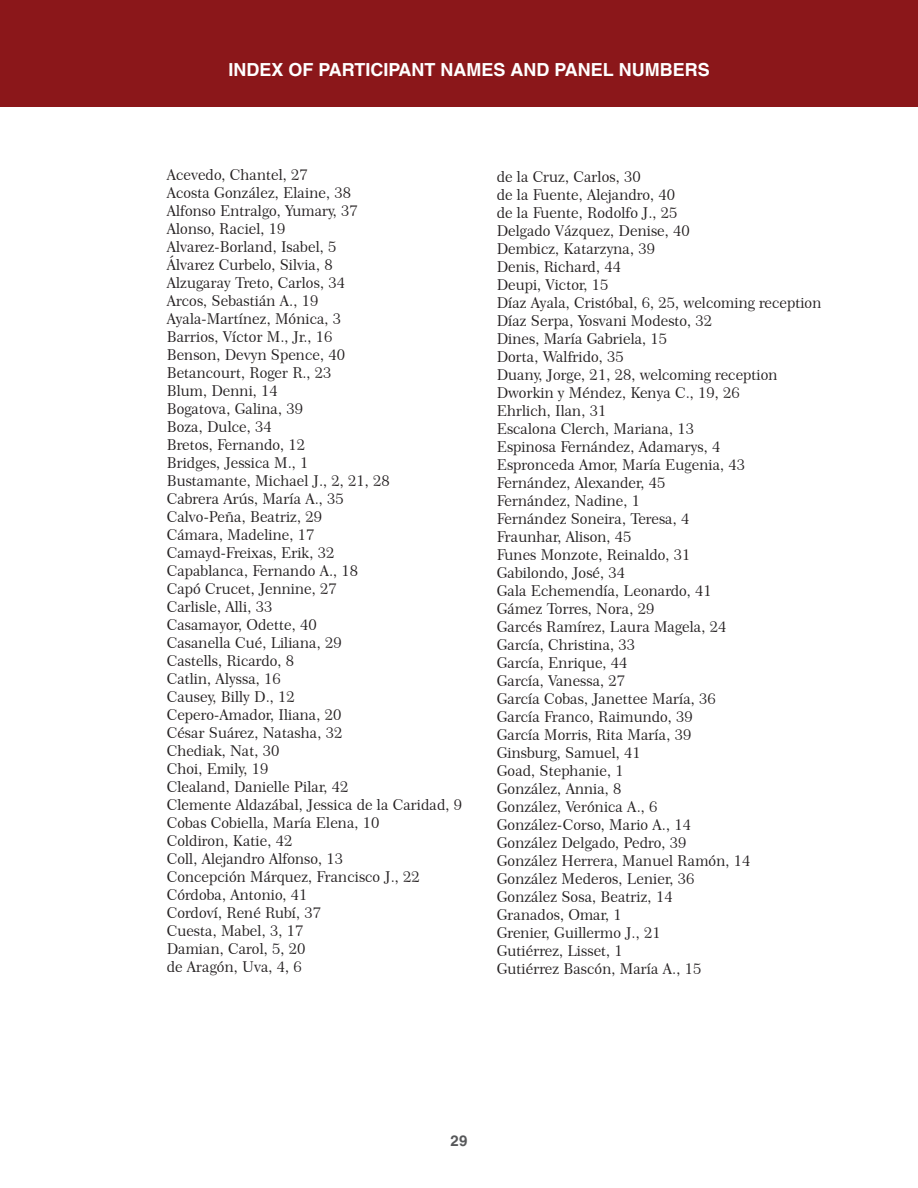
<style>
.page{position:relative;width:918px;height:1188px;background:#fff}
.page>*{position:absolute;margin:0;border:0;box-sizing:border-box;transform-origin:0 0}
.t1{font:700 18px "Helvetica LT";color:#fff}
.Nombre_LUGAR_y_HORA{font:15px "Century 751 BT Roman B";color:#231f20}
.t2{font:700 15px "Helvetica";color:#57585a}
</style>
<div class="page">
<div style="left:0;top:0;width:918px;height:106px;background:#8b171a"></div>
<p class="t1" style="left:229px;top:59px;width:483px">INDEX OF PARTICIPANT NAMES AND PANEL NUMBERS</p>
<p class="Nombre_LUGAR_y_HORA" style="left:167px;top:166px;width:143px">Acevedo, Chantel, 27</p>
<p class="Nombre_LUGAR_y_HORA" style="left:167px;top:184px;width:186px">Acosta González, Elaine, 38</p>
<p class="Nombre_LUGAR_y_HORA" style="left:167px;top:202px;width:193px">Alfonso Entralgo, Yumary, 37</p>
<p class="Nombre_LUGAR_y_HORA" style="left:167px;top:220px;width:120px">Alonso, Raciel, 19</p>
<p class="Nombre_LUGAR_y_HORA" style="left:167px;top:238px;width:171px">Alvarez-Borland, Isabel, 5</p>
<p class="Nombre_LUGAR_y_HORA" style="left:167px;top:256px;width:168px">Álvarez Curbelo, Silvia, 8</p>
<p class="Nombre_LUGAR_y_HORA" style="left:167px;top:274px;width:180px">Alzugaray Treto, Carlos, 34</p>
<p class="Nombre_LUGAR_y_HORA" style="left:167px;top:292px;width:153px">Arcos, Sebastián A., 19</p>
<p class="Nombre_LUGAR_y_HORA" style="left:167px;top:310px;width:176px">Ayala-Martínez, Mónica, 3</p>
<p class="Nombre_LUGAR_y_HORA" style="left:167px;top:328px;width:167px">Barrios, Víctor M., Jr., 16</p>
<p class="Nombre_LUGAR_y_HORA" style="left:167px;top:346px;width:180px">Benson, Devyn Spence, 40</p>
<p class="Nombre_LUGAR_y_HORA" style="left:167px;top:364px;width:166px">Betancourt, Roger R., 23</p>
<p class="Nombre_LUGAR_y_HORA" style="left:167px;top:382px;width:113px">Blum, Denni, 14</p>
<p class="Nombre_LUGAR_y_HORA" style="left:167px;top:400px;width:138px">Bogatova, Galina, 39</p>
<p class="Nombre_LUGAR_y_HORA" style="left:167px;top:418px;width:107px">Boza, Dulce, 34</p>
<p class="Nombre_LUGAR_y_HORA" style="left:167px;top:436px;width:140px">Bretos, Fernando, 12</p>
<p class="Nombre_LUGAR_y_HORA" style="left:167px;top:454px;width:143px">Bridges, Jessica M., 1</p>
<p class="Nombre_LUGAR_y_HORA" style="left:167px;top:472px;width:225px">Bustamante, Michael J., 2, 21, 28</p>
<p class="Nombre_LUGAR_y_HORA" style="left:167px;top:490px;width:179px">Cabrera Arús, María A., 35</p>
<p class="Nombre_LUGAR_y_HORA" style="left:167px;top:508px;width:157px">Calvo-Peña, Beatriz, 29</p>
<p class="Nombre_LUGAR_y_HORA" style="left:167px;top:526px;width:149px">Cámara, Madeline, 17</p>
<p class="Nombre_LUGAR_y_HORA" style="left:167px;top:544px;width:169px">Camayd-Freixas, Erik, 32</p>
<p class="Nombre_LUGAR_y_HORA" style="left:167px;top:562px;width:193px">Capablanca, Fernando A., 18</p>
<p class="Nombre_LUGAR_y_HORA" style="left:167px;top:580px;width:172px">Capó Crucet, Jennine, 27</p>
<p class="Nombre_LUGAR_y_HORA" style="left:167px;top:598px;width:107px">Carlisle, Alli, 33</p>
<p class="Nombre_LUGAR_y_HORA" style="left:167px;top:616px;width:152px">Casamayor, Odette, 40</p>
<p class="Nombre_LUGAR_y_HORA" style="left:167px;top:634px;width:177px">Casanella Cué, Liliana, 29</p>
<p class="Nombre_LUGAR_y_HORA" style="left:167px;top:652px;width:129px">Castells, Ricardo, 8</p>
<p class="Nombre_LUGAR_y_HORA" style="left:167px;top:670px;width:116px">Catlin, Alyssa, 16</p>
<p class="Nombre_LUGAR_y_HORA" style="left:167px;top:688px;width:130px">Causey, Billy D., 12</p>
<p class="Nombre_LUGAR_y_HORA" style="left:167px;top:706px;width:176px">Cepero-Amador, Iliana, 20</p>
<p class="Nombre_LUGAR_y_HORA" style="left:167px;top:724px;width:177px">César Suárez, Natasha, 32</p>
<p class="Nombre_LUGAR_y_HORA" style="left:167px;top:742px;width:114px">Chediak, Nat, 30</p>
<p class="Nombre_LUGAR_y_HORA" style="left:167px;top:760px;width:103px">Choi, Emily, 19</p>
<p class="Nombre_LUGAR_y_HORA" style="left:167px;top:778px;width:183px">Clealand, Danielle Pilar, 42</p>
<p class="Nombre_LUGAR_y_HORA" style="left:167px;top:796px;width:297px">Clemente Aldazábal, Jessica de la Caridad, 9</p>
<p class="Nombre_LUGAR_y_HORA" style="left:167px;top:814px;width:214px">Cobas Cobiella, María Elena, 10</p>
<p class="Nombre_LUGAR_y_HORA" style="left:167px;top:832px;width:127px">Coldiron, Katie, 42</p>
<p class="Nombre_LUGAR_y_HORA" style="left:167px;top:850px;width:178px">Coll, Alejandro Alfonso, 13</p>
<p class="Nombre_LUGAR_y_HORA" style="left:167px;top:868px;width:255px">Concepción Márquez, Francisco J., 22</p>
<p class="Nombre_LUGAR_y_HORA" style="left:167px;top:886px;width:142px">Córdoba, Antonio, 41</p>
<p class="Nombre_LUGAR_y_HORA" style="left:167px;top:904px;width:156px">Cordoví, René Rubí, 37</p>
<p class="Nombre_LUGAR_y_HORA" style="left:167px;top:922px;width:138px">Cuesta, Mabel, 3, 17</p>
<p class="Nombre_LUGAR_y_HORA" style="left:167px;top:940px;width:140px">Damian, Carol, 5, 20</p>
<p class="Nombre_LUGAR_y_HORA" style="left:167px;top:958px;width:137px">de Aragón, Uva, 4, 6</p>
<p class="Nombre_LUGAR_y_HORA" style="left:497px;top:168px;width:146px">de la Cruz, Carlos, 30</p>
<p class="Nombre_LUGAR_y_HORA" style="left:497px;top:186px;width:180px">de la Fuente, Alejandro, 40</p>
<p class="Nombre_LUGAR_y_HORA" style="left:497px;top:204px;width:182px">de la Fuente, Rodolfo J., 25</p>
<p class="Nombre_LUGAR_y_HORA" style="left:497px;top:222px;width:195px">Delgado Vázquez, Denise, 40</p>
<p class="Nombre_LUGAR_y_HORA" style="left:497px;top:240px;width:160px">Dembicz, Katarzyna, 39</p>
<p class="Nombre_LUGAR_y_HORA" style="left:497px;top:258px;width:126px">Denis, Richard, 44</p>
<p class="Nombre_LUGAR_y_HORA" style="left:497px;top:276px;width:113px">Deupi, Victor, 15</p>
<p class="Nombre_LUGAR_y_HORA" style="left:497px;top:294px;width:326px">Díaz Ayala, Cristóbal, 6, 25, welcoming reception</p>
<p class="Nombre_LUGAR_y_HORA" style="left:497px;top:312px;width:217px">Díaz Serpa, Yosvani Modesto, 32</p>
<p class="Nombre_LUGAR_y_HORA" style="left:497px;top:330px;width:172px">Dines, María Gabriela, 15</p>
<p class="Nombre_LUGAR_y_HORA" style="left:497px;top:348px;width:129px">Dorta, Walfrido, 35</p>
<p class="Nombre_LUGAR_y_HORA" style="left:497px;top:366px;width:282px">Duany, Jorge, 21, 28, welcoming reception</p>
<p class="Nombre_LUGAR_y_HORA" style="left:497px;top:384px;width:245px">Dworkin y Méndez, Kenya C., 19, 26</p>
<p class="Nombre_LUGAR_y_HORA" style="left:497px;top:402px;width:111px">Ehrlich, Ilan, 31</p>
<p class="Nombre_LUGAR_y_HORA" style="left:497px;top:420px;width:199px">Escalona Clerch, Mariana, 13</p>
<p class="Nombre_LUGAR_y_HORA" style="left:497px;top:438px;width:225px">Espinosa Fernández, Adamarys, 4</p>
<p class="Nombre_LUGAR_y_HORA" style="left:497px;top:456px;width:250px">Espronceda Amor, María Eugenia, 43</p>
<p class="Nombre_LUGAR_y_HORA" style="left:497px;top:474px;width:170px">Fernández, Alexander, 45</p>
<p class="Nombre_LUGAR_y_HORA" style="left:497px;top:492px;width:145px">Fernández, Nadine, 1</p>
<p class="Nombre_LUGAR_y_HORA" style="left:497px;top:510px;width:194px">Fernández Soneira, Teresa, 4</p>
<p class="Nombre_LUGAR_y_HORA" style="left:497px;top:528px;width:136px">Fraunhar, Alison, 45</p>
<p class="Nombre_LUGAR_y_HORA" style="left:497px;top:546px;width:195px">Funes Monzote, Reinaldo, 31</p>
<p class="Nombre_LUGAR_y_HORA" style="left:497px;top:564px;width:130px">Gabilondo, José, 34</p>
<p class="Nombre_LUGAR_y_HORA" style="left:497px;top:582px;width:217px">Gala Echemendía, Leonardo, 41</p>
<p class="Nombre_LUGAR_y_HORA" style="left:497px;top:600px;width:159px">Gámez Torres, Nora, 29</p>
<p class="Nombre_LUGAR_y_HORA" style="left:497px;top:618px;width:231px">Garcés Ramírez, Laura Magela, 24</p>
<p class="Nombre_LUGAR_y_HORA" style="left:497px;top:636px;width:140px">García, Christina, 33</p>
<p class="Nombre_LUGAR_y_HORA" style="left:497px;top:654px;width:132px">García, Enrique, 44</p>
<p class="Nombre_LUGAR_y_HORA" style="left:497px;top:672px;width:130px">García, Vanessa, 27</p>
<p class="Nombre_LUGAR_y_HORA" style="left:497px;top:690px;width:221px">García Cobas, Janettee María, 36</p>
<p class="Nombre_LUGAR_y_HORA" style="left:497px;top:708px;width:198px">García Franco, Raimundo, 39</p>
<p class="Nombre_LUGAR_y_HORA" style="left:497px;top:726px;width:196px">García Morris, Rita María, 39</p>
<p class="Nombre_LUGAR_y_HORA" style="left:497px;top:744px;width:146px">Ginsburg, Samuel, 41</p>
<p class="Nombre_LUGAR_y_HORA" style="left:497px;top:762px;width:129px">Goad, Stephanie, 1</p>
<p class="Nombre_LUGAR_y_HORA" style="left:497px;top:780px;width:126px">González, Annia, 8</p>
<p class="Nombre_LUGAR_y_HORA" style="left:497px;top:798px;width:162px">González, Verónica A., 6</p>
<p class="Nombre_LUGAR_y_HORA" style="left:497px;top:816px;width:196px">González-Corso, Mario A., 14</p>
<p class="Nombre_LUGAR_y_HORA" style="left:497px;top:834px;width:191px">González Delgado, Pedro, 39</p>
<p class="Nombre_LUGAR_y_HORA" style="left:497px;top:852px;width:255px">González Herrera, Manuel Ramón, 14</p>
<p class="Nombre_LUGAR_y_HORA" style="left:497px;top:870px;width:199px">González Mederos, Lenier, 36</p>
<p class="Nombre_LUGAR_y_HORA" style="left:497px;top:888px;width:177px">González Sosa, Beatriz, 14</p>
<p class="Nombre_LUGAR_y_HORA" style="left:497px;top:906px;width:127px">Granados, Omar, 1</p>
<p class="Nombre_LUGAR_y_HORA" style="left:497px;top:924px;width:165px">Grenier, Guillermo J., 21</p>
<p class="Nombre_LUGAR_y_HORA" style="left:497px;top:942px;width:128px">Gutiérrez, Lisset, 1</p>
<p class="Nombre_LUGAR_y_HORA" style="left:497px;top:960px;width:206px">Gutiérrez Bascón, María A., 15</p>
<p class="t2" style="left:451px;top:1132px;width:18px">29</p>
</div>
